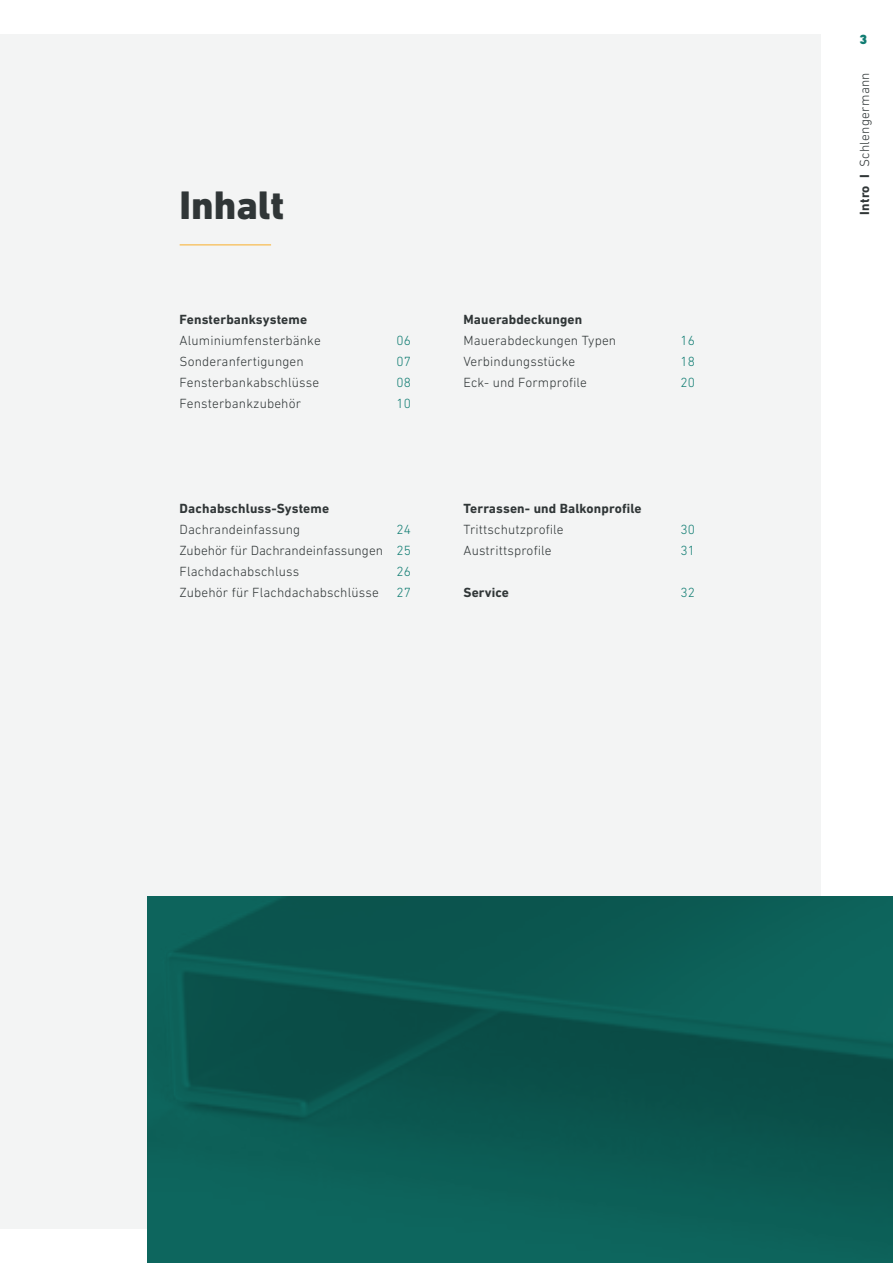
<style>
.page{position:relative;width:893px;height:1263px;background:#fff}
.page>*{position:absolute;margin:0;border:0;box-sizing:border-box;transform-origin:0 0}
.t1{font:800 40.5px "DIN Next LT Pro";color:#303637}
.t2{font:300 13.5px/21px "DIN Next LT Pro";letter-spacing:.01em;color:#303637;text-align:justify}
.t3{font:700 13.5px "DIN Next LT Pro";letter-spacing:.01em;color:#303637}
.t4{font:300 13.5px "DIN Next LT Pro";letter-spacing:.01em;color:#117d73}
.t5{font:900 13.5px "DIN Next LT Pro";color:#117d73}
.s1{color:#117d73}
.s2{font-weight:700}
</style>
<div class="page">
<div style="left:0;top:34px;width:821px;height:1195px;background:#f3f4f4"></div>
<svg style="left:147px;top:896px;width:746px;height:367px;background:#0b5a53"></svg>
<hr style="left:180px;top:244px;width:91px;height:1px;background:#f9ae28">
<h1 class="t1" style="left:180px;top:182px;width:106px">Inhalt</h1>
<p class="t3" style="left:180px;top:312px;width:129px">Fensterbanksysteme</p>
<p class="t2" style="left:180px;top:330px;width:143px">Aluminiumfensterbänke</p>
<p class="t4" style="left:396px;top:333px;width:16px">06</p>
<p class="t2" style="left:180px;top:351px;width:126px">Sonderanfertigungen</p>
<p class="t4" style="left:396px;top:354px;width:16px">07</p>
<p class="t2" style="left:180px;top:372px;width:141px">Fensterbankabschlüsse</p>
<p class="t4" style="left:396px;top:375px;width:16px">08</p>
<p class="t2" style="left:180px;top:393px;width:123px">Fensterbankzubehör</p>
<p class="t4" style="left:396px;top:396px;width:16px">10</p>
<p class="t3" style="left:180px;top:501px;width:151px">Dachabschluss-Systeme</p>
<p class="t2" style="left:180px;top:519px;width:122px">Dachrandeinfassung</p>
<p class="t2" style="left:180px;top:519px;width:233px;text-indent:217px"><span class="s1">24<br></span>Zubehör für Dachrandeinfassungen <span class="s1">25<br></span>Flachdachabschluss</p>
<p class="t4" style="left:396px;top:564px;width:16px">26</p>
<p class="t2" style="left:180px;top:582px;width:201px">Zubehör für Flachdachabschlüsse</p>
<p class="t4" style="left:396px;top:585px;width:16px">27</p>
<p class="t3" style="left:463px;top:312px;width:120px">Mauerabdeckungen</p>
<p class="t2" style="left:463px;top:330px;width:154px">Mauerabdeckungen Typen</p>
<p class="t4" style="left:680px;top:333px;width:16px">16</p>
<p class="t2" style="left:463px;top:351px;width:113px">Verbindungsstücke</p>
<p class="t4" style="left:680px;top:354px;width:16px">18</p>
<p class="t2" style="left:463px;top:372px;width:125px">Eck- und Formprofile</p>
<p class="t4" style="left:680px;top:375px;width:16px">20</p>
<p class="t3" style="left:463px;top:501px;width:180px">Terrassen- und Balkonprofile</p>
<p class="t2" style="left:463px;top:519px;width:102px">Trittschutzprofile</p>
<p class="t4" style="left:680px;top:522px;width:16px">30</p>
<p class="t2" style="left:463px;top:540px;width:90px">Austrittsprofile</p>
<p class="t4" style="left:680px;top:543px;width:16px">31</p>
<p class="t3" style="left:463px;top:585px;width:47px">Service</p>
<p class="t4" style="left:680px;top:585px;width:16px">32</p>
<p class="t5" style="left:859px;top:31px;width:9px">3</p>
<p class="t2" style="left:854px;top:215px;width:144px;rotate:-90deg"><span class="s2">Intro I</span> Schlengermann</p>
</div>
